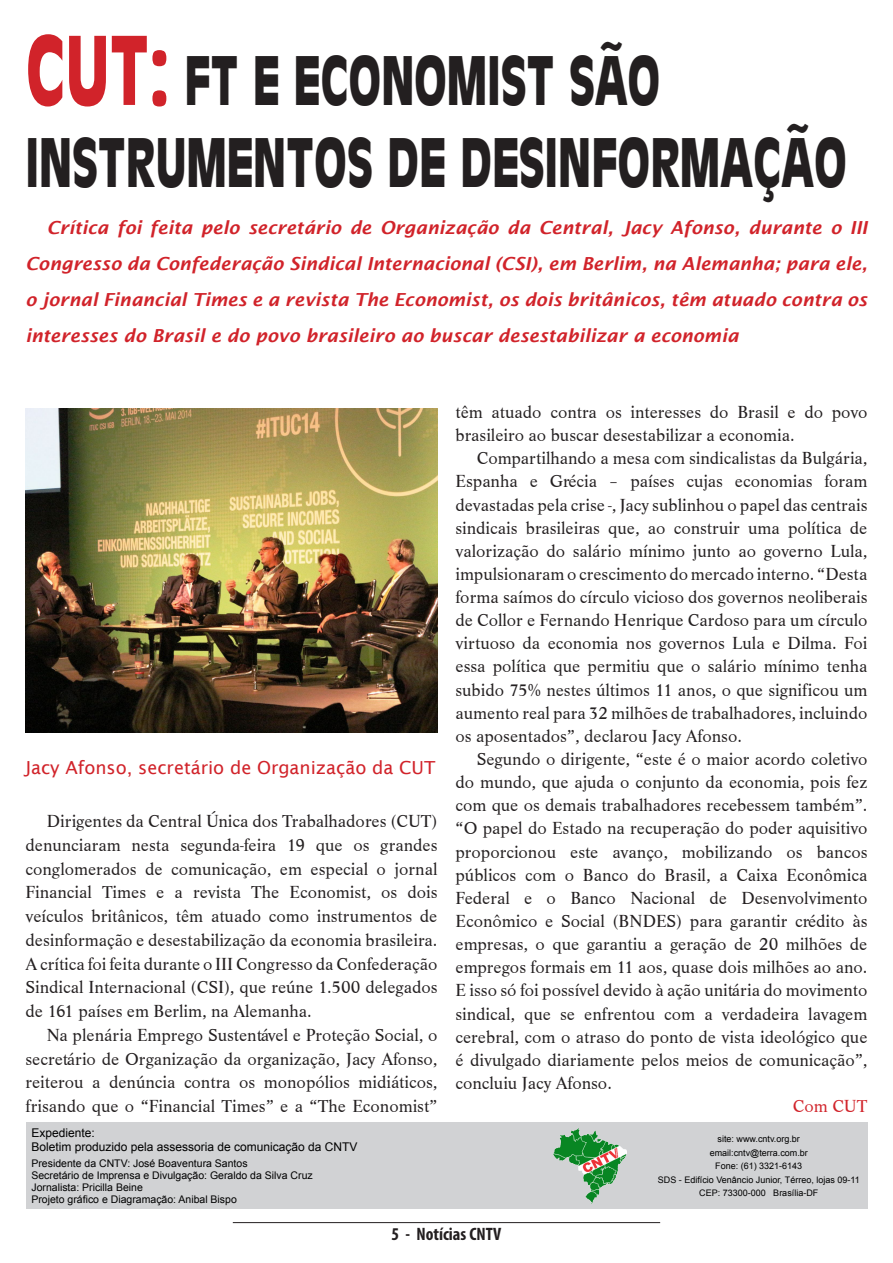
<style>
.page{position:relative;width:893px;height:1263px;background:#fff}
.page>*{position:absolute;margin:0;border:0;box-sizing:border-box;transform-origin:0 0}
.t1{font:700 65.25px/82.5px "Antique Olive";color:#231f20;scale:.67 1}
.t2{font:18px/23.1px "Life T";color:#231f20;text-align:justify}
.t3{font:italic 600 18px/36px "Lucida Sans";color:#d1232a;text-align:justify}
.t4{font:18px "Lucida Sans";color:#d1232a}
.t5{font:700 condensed 18px "Myriad Pro";color:#231f20}
.t6{font:18px "Life T";color:#d1232a}
.t7{font:12px "Arial";color:#000}
.t8{font:10.5px "Arial";color:#000}
.t9{font:9px "Arial";color:#000}
.s1{font-size:92.25px;color:#d1232a}
</style>
<div class="page">
<hr style="left:233px;top:1222px;width:427px;height:1px;background:#231f20">
<img style="left:26px;top:408px;width:411px;height:324px">
<div style="left:26px;top:1123px;width:841px;height:86px;background:#d1d2d4"></div>
<img style="left:553px;top:1128px;width:73px;height:76px">
<p class="t1" style="left:26px;top:38px;width:1227px"><span class="s1">CUT:</span> FT E ECONOMIST SÃO<br>INSTRUMENTOS DE DESINFORMAÇÃO</p>
<p class="t3" style="left:26px;top:209px;width:843px;text-indent:21px">Crítica foi feita pelo secretário de Organização da Central, Jacy Afonso, durante o III Congresso da Confederação Sindical Internacional (CSI), em Berlim, na Alemanha; para ele, o jornal Financial Times e a revista The Economist, os dois britânicos, têm atuado contra os interesses do Brasil e do povo brasileiro ao buscar desestabilizar a economia</p>
<p class="t4" style="left:26px;top:757px;width:411px">Jacy Afonso, secretário de Organização da CUT</p>
<p class="t2" style="left:26px;top:809px;width:413px;line-height:23.7px;text-indent:21px">Dirigentes da Central Única dos Trabalhadores (CUT) denunciaram nesta segunda-feira 19 que os grandes conglomerados de comunicação, em especial o jornal Financial Times e a revista The Economist, os dois veículos britânicos, têm atuado como instrumentos de desinformação e desestabilização da economia brasileira.<br>A crítica foi feita durante o III Congresso da Confederação Sindical Internacional (CSI), que reúne 1.500 delegados de 161 países em Berlim, na Alemanha.</p>
<p class="t2" style="left:26px;top:1023px;width:413px;line-height:23.7px;text-indent:21px">Na plenária Emprego Sustentável e Proteção Social, o secretário de Organização da organização, Jacy Afonso, reiterou a denúncia contra os monopólios midiáticos, frisando que o “Financial Times” e a “The Economist”</p>
<p class="t7" style="left:31px;top:1125px;width:65px">Expediente:</p>
<p class="t7" style="left:31px;top:1139px;width:328px">Boletim produzido pela assessoria de comunicação da CNTV</p>
<p class="t8" style="left:31px;top:1156px;width:218px">Presidente da CNTV: José Boaventura Santos</p>
<p class="t8" style="left:31px;top:1168px;width:283px">Secretário de Imprensa e Divulgação: Geraldo da Silva Cruz</p>
<p class="t8" style="left:31px;top:1180px;width:113px">Jornalista: Pricilla Beine</p>
<p class="t8" style="left:31px;top:1192px;width:207px">Projeto gráfico e Diagramação: Anibal Bispo</p>
<p class="t2" style="left:455px;top:401px;width:413px">têm atuado contra os interesses do Brasil e do povo brasileiro ao buscar desestabilizar a economia.</p>
<p class="t2" style="left:455px;top:447px;width:413px;text-indent:21px">Compartilhando a mesa com sindicalistas da Bulgária, Espanha e Grécia – países cujas economias foram devastadas pela crise -, Jacy sublinhou o papel das centrais sindicais brasileiras que, ao construir uma política de valorização do salário mínimo junto ao governo Lula, impulsionaram o crescimento do mercado interno. “Desta forma saímos do círculo vicioso dos governos neoliberais de Collor e Fernando Henrique Cardoso para um círculo virtuoso da economia nos governos Lula e Dilma. Foi essa política que permitiu que o salário mínimo tenha subido 75% nestes últimos 11 anos, o que significou um aumento real para 32 milhões de trabalhadores, incluindo os aposentados”, declarou Jacy Afonso.</p>
<p class="t2" style="left:455px;top:748px;width:413px;text-indent:21px">Segundo o dirigente, “este é o maior acordo coletivo do mundo, que ajuda o conjunto da economia, pois fez com que os demais trabalhadores recebessem também”. “O papel do Estado na recuperação do poder aquisitivo proporcionou este avanço, mobilizando os bancos públicos com o Banco do Brasil, a Caixa Econômica Federal e o Banco Nacional de Desenvolvimento Econômico e Social (BNDES) para garantir crédito às empresas, o que garantiu a geração de 20 milhões de empregos formais em 11 aos, quase dois milhões ao ano.<br>E isso só foi possível devido à ação unitária do movimento sindical, que se enfrentou com a verdadeira lavagem cerebral, com o atraso do ponto de vista ideológico que é divulgado diariamente pelos meios de comunicação”, concluiu Jacy Afonso.</p>
<p class="t6" style="left:793px;top:1096px;width:76px">Com CUT</p>
<p class="t9" style="left:718px;top:1133px;width:84px">site: www.cntv.org.br</p>
<p class="t9" style="left:710px;top:1147px;width:100px">email:cntv@terra.com.br</p>
<p class="t9" style="left:715px;top:1160px;width:89px">Fone: (61) 3321-6143</p>
<p class="t9" style="left:658px;top:1174px;width:203px">SDS - Edifício Venâncio Junior, Térreo, lojas 09-11</p>
<p class="t9" style="left:699px;top:1187px;width:121px">CEP: 73300-000 Brasília-DF</p>
<p class="t5" style="left:392px;top:1223px;width:111px">5 - Notícias CNTV</p>
</div>
